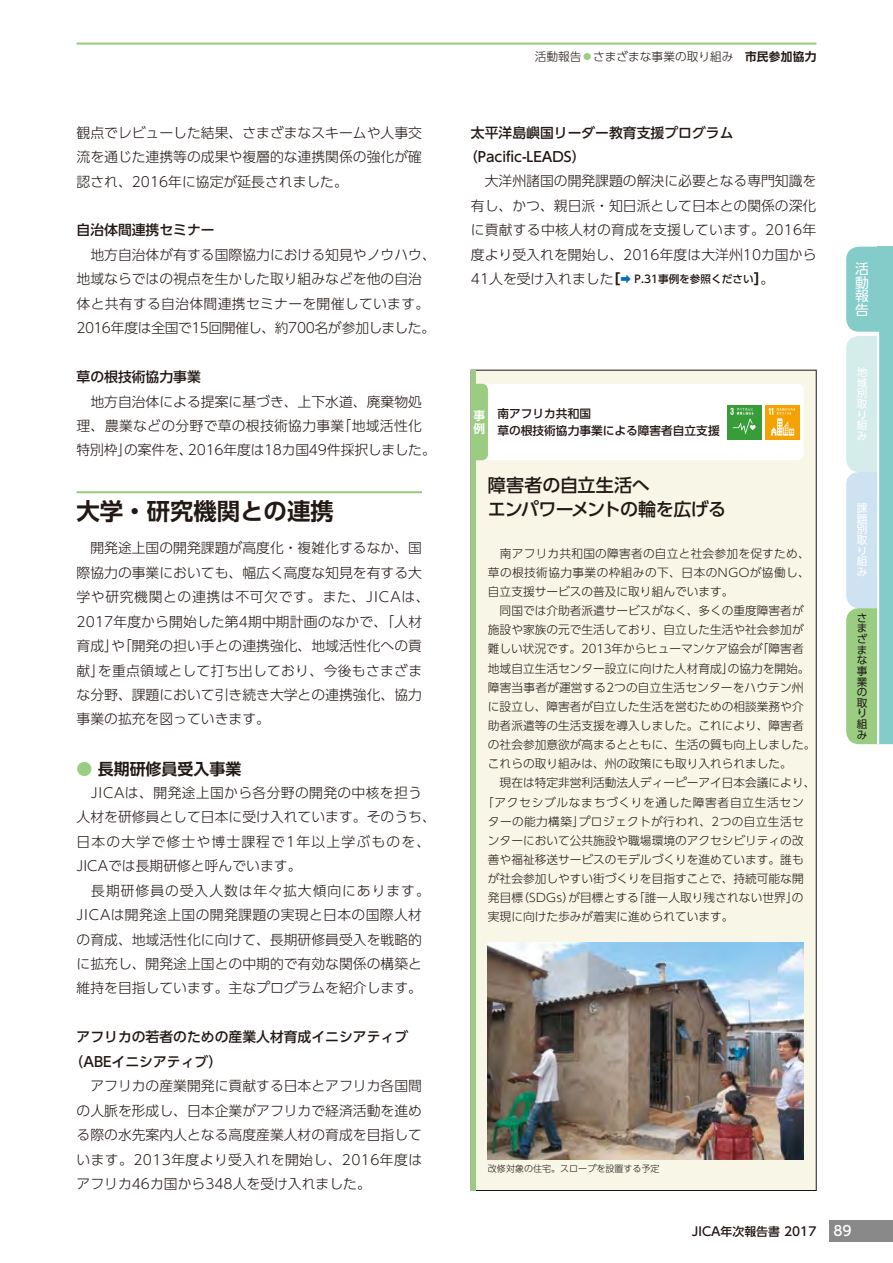
<style>
.page{position:relative;width:893px;height:1263px;background:#fff}
.page>*{position:absolute;margin:0;border:0;box-sizing:border-box;transform-origin:0 0}
.t1{font:700 23.4px "UD Shin Go Pro De";color:#221815}
.t2{font:500 18px/23.4px "UD Shin Go Pro";letter-spacing:-.03em;color:#221815}
.t3{font:700 15.9px "UD Shin Go Pro De";color:#221815}
.t4{font:300 13.8px/24.5px "UD Shin Go Pro";color:#221815}
.t5{font:500 13.8px/24.5px "UD Shin Go Pro";color:#221815}
.t6{font:13.8px/13.8px "UD Shin Go Pro";color:#fff;text-align:justify}
.t7{font:500 12.15px "UD Shin Go Pro";color:#221815}
.t8{font:300 11.7px "UD Shin Go Pro";color:#221815}
.t9{font:300 11.7px "UD Shin Go Pro";letter-spacing:.02em;color:#221815}
.t10{font:300 11.7px "UD Shin Go Pro";letter-spacing:.035em;color:#221815}
.t11{font:300 11.7px "UD Shin Go Pro";letter-spacing:.03em;color:#221815}
.t12{font:500 11.7px/17px "UD Shin Go Pro";color:#221815}
.t13{font:300 11.7px "UD Shin Go Pro";letter-spacing:.06em;color:#221815}
.t14{font:700 11.7px/12.3px "UD Shin Go Pro De";color:#fff}
.t15{font:500 10.65px "UD Shin Go Pro";color:#221815}
.t16{font:10.65px/10.6px "UD Shin Go Pro";color:#fff}
.t17{font:10.65px/10.6px "UD Shin Go Pro";color:#221815}
.t18{font:300 9px "UD Shin Go Pro";color:#221815}
.s1{color:#9acd82}
.s2{font-family:"UD Shin Go Pro De";font-weight:700}
.s3{font-weight:300;font-size:13.8px}
.s4{font-weight:800;font-size:13.8px}
.s5{color:#006fbc}
.s6{font-size:11.85px}
.s7{font-size:13.8px;color:#fff}
</style>
<div class="page">
<div style="left:471px;top:370px;width:345px;height:820px;background:#f8f6e7"></div>
<hr style="left:471px;top:370px;width:4px;height:821px;background:#9acd82">
<hr style="left:77px;top:43px;width:739px;height:2px;background:#9acd82">
<svg style="left:846px;top:247px;width:31px;height:497px;background:#b7dccb"></svg>
<div style="left:877px;top:247px;width:16px;height:497px;background:#84ccc9"></div>
<hr style="left:877px;top:332px;width:2px;height:412px;background:#fff">
<hr style="left:77px;top:491px;width:345px;height:2px;background:#9acd82">
<img style="left:488px;top:942px;width:316px;height:217px">
<svg style="left:475px;top:384px;width:329px;height:76px;background:#f1f4e6"></svg>
<div style="left:829px;top:1220px;width:64px;height:22px;background:#898989"></div>
<p class="t4" style="left:77px;top:120px;width:347px;text-align:justify">観点でレビューした結果、さまざまなスキームや人事交流を通じた連携等の成果や複層的な連携関係の強化が確認され、2016年に協定が延長されました。</p>
<p class="t5" style="left:77px;top:218px;width:140px">自治体間連携セミナー</p>
<p class="t4" style="left:76px;top:242px;width:361px">　地方自治体が有する国際協力における知見やノウハウ、地域ならではの視点を生かした取り組みなどを他の自治体と共有する自治体間連携セミナーを開催しています。<br>2016年度は全国で15回開催し、約700名が参加しました。</p>
<p class="t5" style="left:77px;top:364px;width:126px">草の根技術協力事業</p>
<p class="t4" style="left:76px;top:389px;width:361px">　地方自治体による提案に基づき、上下水道、廃棄物処理、農業などの分野で草の根技術協力事業「地域活性化特別枠」の案件を、2016年度は18カ国49件採択しました。</p>
<h1 class="t1" style="left:77px;top:492px;width:259px">大学・研究機関との連携</h1>
<p class="t4" style="left:77px;top:535px;width:355px">　開発途上国の開発課題が高度化・複雑化するなか、国際協力の事業においても、幅広く高度な知見を有する大学や研究機関との連携は不可欠です。また、JICAは、<br>2017年度から開始した第4期中期計画のなかで、「人材育成」や「開発の担い手との連携強化、地域活性化への貢献」を重点領域として打ち出しており、今後もさまざまな分野、課題において引き続き大学との連携強化、協力事業の拡充を図っていきます。</p>
<p class="t3" style="left:77px;top:756px;width:166px"><span class="s1">●</span> 長期研修員受入事業</p>
<p class="t4" style="left:77px;top:780px;width:361px">　JICAは、開発途上国から各分野の開発の中核を担う人材を研修員として日本に受け入れています。そのうち、日本の大学で修士や博士課程で1年以上学ぶものを、<br>JICAでは長期研修と呼んでいます。<br>　長期研修員の受入人数は年々拡大傾向にあります。<br>JICAは開発途上国の開発課題の実現と日本の国際人材の育成、地域活性化に向けて、長期研修員受入を戦略的に拡充し、開発途上国との中期的で有効な関係の構築と維持を目指しています。主なプログラムを紹介します。</p>
<p class="t5" style="left:70px;top:1024px;width:340px;text-indent:7px">アフリカの若者のための産業人材育成イニシアティブ（ABEイニシアティブ）</p>
<p class="t4" style="left:77px;top:1073px;width:347px;text-align:justify">　アフリカの産業開発に貢献する日本とアフリカ各国間の人脈を形成し、日本企業がアフリカで経済活動を進める際の水先案内人となる高度産業人材の育成を目指しています。2013年度より受入れを開始し、2016年度はアフリカ46カ国から348人を受け入れました。</p>
<p class="t8" style="left:535px;top:47px;width:283px">活動報告<span class="s1">◦</span>さまざまな事業の取り組み <span class="s2">市民参加協力</span></p>
<p class="t5" style="left:464px;top:120px;width:271px;text-indent:7px">太平洋島嶼国リーダー教育支援プログラム（Pacific-LEADS）</p>
<p class="t4" style="left:471px;top:168px;width:347px;text-align:justify">　大洋州諸国の開発課題の解決に必要となる専門知識を有し、かつ、親日派・知日派として日本との関係の深化に貢献する中核人材の育成を支援しています。2016年度より受入れを開始し、2016年度は大洋州10カ国から</p>
<p class="t15" style="left:471px;top:270px;width:305px"><span class="s3">41人を受け入れました</span><span class="s4">［</span><span class="s5">➡</span> P.31事例を参照ください<span class="s4">］</span><span class="s3">。</span></p>
<p class="t14" style="left:474px;top:409px;width:13px">事例</p>
<p class="t12" style="left:497px;top:405px;width:224px">南アフリカ共和国<br>草の根技術協力事業による障害者自立支援</p>
<h2 class="t2" style="left:488px;top:473px;width:240px">障害者の自立生活へ<br>エンパワーメントの輪を広げる</h2>
<p class="t9" style="left:488px;top:544px;width:323px">　南アフリカ共和国の障害者の自立と社会参加を促すため、</p>
<p class="t10" style="left:488px;top:563px;width:323px">草の根技術協力事業の枠組みの下、日本のNGOが協働し、</p>
<p class="t8" style="left:488px;top:582px;width:247px">自立支援サービスの普及に取り組んでいます。</p>
<p class="t8" style="left:488px;top:601px;width:317px">　同国では介助者派遣サービスがなく、多くの重度障害者が</p>
<p class="t8" style="left:488px;top:620px;width:317px">施設や家族の元で生活しており、自立した生活や社会参加が</p>
<p class="t8" style="left:488px;top:639px;width:317px">難しい状況です。2013年からヒューマンケア協会が「障害者</p>
<p class="t8" style="left:488px;top:659px;width:323px">地域自立生活センター設立に向けた人材育成」の協力を開始。</p>
<p class="t8" style="left:488px;top:678px;width:317px">障害当事者が運営する2つの自立生活センターをハウテン州</p>
<p class="t8" style="left:488px;top:697px;width:317px">に設立し、障害者が自立した生活を営むための相談業務や介</p>
<p class="t8" style="left:488px;top:716px;width:317px">助者派遣等の生活支援を導入しました。これにより、障害者</p>
<p class="t8" style="left:488px;top:735px;width:329px">の社会参加意欲が高まるとともに、生活の質も向上しました。</p>
<p class="t8" style="left:488px;top:754px;width:306px">これらの取り組みは、州の政策にも取り入れられました。</p>
<p class="t8" style="left:488px;top:773px;width:329px">　現在は特定非営利活動法人ディーピーアイ日本会議により、</p>
<p class="t13" style="left:482px;top:793px;width:323px">「アクセシブルなまちづくりを通した障害者自立生活セン</p>
<p class="t11" style="left:488px;top:812px;width:317px">ターの能力構築」プロジェクトが行われ、2つの自立生活セ</p>
<p class="t8" style="left:488px;top:831px;width:317px">ンターにおいて公共施設や職場環境のアクセシビリティの改</p>
<p class="t8" style="left:488px;top:850px;width:317px">善や福祉移送サービスのモデルづくりを進めています。誰も</p>
<p class="t8" style="left:488px;top:869px;width:317px">が社会参加しやすい街づくりを目指すことで、持続可能な開</p>
<p class="t8" style="left:488px;top:888px;width:317px">発目標（SDGs）が目標とする「誰一人取り残されない世界」の</p>
<p class="t8" style="left:488px;top:907px;width:247px">実現に向けた歩みが着実に進められています。</p>
<p class="t6" style="left:855px;top:261px;width:15px">活動報告</p>
<p class="t16" style="left:857px;top:366px;width:12px">地域別取り組み</p>
<p class="t16" style="left:857px;top:502px;width:12px">課題別取り組み</p>
<p class="t17" style="left:857px;top:612px;width:12px">さまざまな事業の取り組み</p>
<p class="t18" style="left:488px;top:1161px;width:173px">改修対象の住宅。スロープを設置する予定</p>
<p class="t7" style="left:692px;top:1221px;width:161px">JICA<span class="s6">年次報告書</span> 2017 <span class="s7">89</span></p>
</div>
